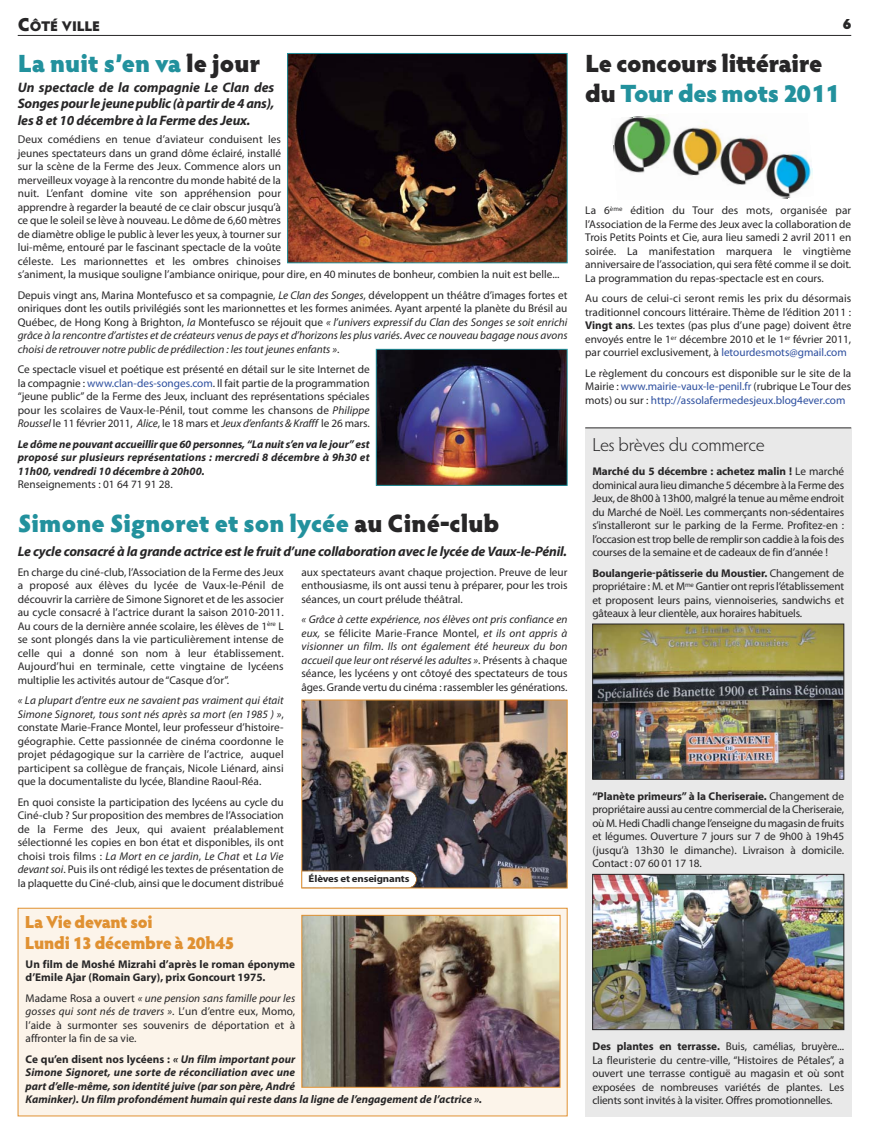
<style>
.page{position:relative;width:869px;height:1134px;background:#fff}
.page>*{position:absolute;margin:0;border:0;box-sizing:border-box;transform-origin:0 0}
.t1{font:900 25px "Hypatia Sans Pro";color:#22919d}
.t2{font:900 25px/30px "Hypatia Sans Pro";letter-spacing:-.015em;color:#272627}
.t3{font:300 18.75px "Hypatia Sans Pro";letter-spacing:-.015em;color:#272627}
.t4{font:900 17.5px/21px "Hypatia Sans Pro";letter-spacing:-.015em;color:#e09132}
.t5{font:900 15px "Hypatia Sans Pro";color:#272627}
.t6{font:900 14px "Hypatia Sans Pro";letter-spacing:-.01em;color:#272627}
.t7{font:italic 700 13.75px/16.5px "Myriad Pro";letter-spacing:-.015em;color:#272627;text-align:justify}
.t8{font:11.25px/13.5px "Myriad Pro";color:#272627;text-align:justify}
.t9{font:italic 700 11.25px/13.5px "Myriad Pro";color:#272627;text-align:justify}
.t10{font:italic 11.25px/13.5px "Myriad Pro";color:#272627;text-align:justify}
.t11{font:700 11.25px/13.5px "Myriad Pro";letter-spacing:.005em;color:#272627}
.t12{font:700 10px "Myriad Pro";letter-spacing:-.015em;color:#272627;scale:1.09 1}
.s1{font-size:18.75px}
.s2{color:#272627}
.s3{font-style:italic}
.s4{color:#2d4f9f}
.s5{font-style:normal}
.s6{color:#22919d}
.s7{font-weight:700}
</style>
<div class="page">
<hr style="left:18px;top:35px;width:832px;height:1px;background:#272627">
<img style="left:303px;top:702px;width:262px;height:184px">
<div style="left:301px;top:700px;width:266px;height:188px;border:1px solid #e09132"></div>
<img style="left:289px;top:55px;width:276px;height:206px">
<div style="left:287px;top:53px;width:280px;height:210px;border:1px solid #22919d"></div>
<img style="left:378px;top:351px;width:187px;height:133px">
<div style="left:376px;top:349px;width:191px;height:137px;border:1px solid #22919d"></div>
<div style="left:585px;top:428px;width:265px;height:688px;background:#e9e9e9"></div>
<hr style="left:585px;top:428px;width:265px;height:1px;background:#272627">
<div style="left:18px;top:908px;width:548px;height:208px;background:#fcf4ea"></div>
<div style="left:18px;top:908px;width:549px;height:208px;border:1px solid #e09132"></div>
<img style="left:303px;top:917px;width:255px;height:168px">
<div style="left:301px;top:915px;width:259px;height:172px;border:1px solid #e09132"></div>
<img style="left:594px;top:626px;width:247px;height:152px">
<div style="left:592px;top:624px;width:251px;height:156px;border:1px solid #272627"></div>
<img style="left:612px;top:115px;width:201px;height:84px">
<img style="left:594px;top:876px;width:247px;height:152px">
<div style="left:592px;top:874px;width:251px;height:156px;border:1px solid #272627"></div>
<svg style="left:302px;top:871px;width:114px;height:17px"></svg>
<p class="t6" style="left:18px;top:21px;width:84px"><span class="s1">C</span>ÔTÉ VILLE</p>
<h3 class="t5" style="left:842px;top:18px;width:10px">6</h3>
<h1 class="t1" style="left:18px;top:53px;width:244px">La nuit s’en va <span class="s2">le jour</span></h1>
<p class="t7" style="left:18px;top:80px;width:258px">Un spectacle de la compagnie Le Clan des Songes pour le jeune public (à partir de 4 ans), les 8 et 10 décembre à la Ferme des Jeux.</p>
<p class="t8" style="left:18px;top:134px;width:543px;text-align:left">Deux comédiens en tenue d’aviateur conduisent les<br>jeunes spectateurs dans un grand dôme éclairé, installé<br>sur la scène de la Ferme des Jeux. Commence alors un<br>merveilleux voyage à la rencontre du monde habité de la<br>nuit. L’enfant domine vite son appréhension pour<br>apprendre à regarder la beauté de ce clair obscur jusqu’à<br>ce que le soleil se lève à nouveau. Le dôme de 6,60 mètres<br>de diamètre oblige le public à lever les yeux, à tourner sur<br>lui-même, entouré par le fascinant spectacle de la voûte<br>céleste. Les marionnettes et les ombres chinoises<br>s’animent, la musique souligne l’ambiance onirique, pour dire, en 40 minutes de bonheur, combien la nuit est belle...</p>
<p class="t8" style="left:18px;top:289px;width:551px">Depuis vingt ans, Marina Montefusco et sa compagnie, <span class="s3">Le Clan des Songes</span>, développent un théâtre d’images fortes et oniriques dont les outils privilégiés sont les marionnettes et les formes animées. Ayant arpenté la planète du Brésil au Québec, de Hong Kong à Brighton, <span class="s3">la</span> Montefusco se réjouit que <span class="s3">« l’univers expressif du Clan des Songes se soit enrichi grâce à la rencontre d’artistes et de créateurs venus de pays et d’horizons les plus variés. Avec ce nouveau bagage nous avons choisi de retrouver notre public de prédilection : les tout jeunes enfants »</span>.</p>
<p class="t8" style="left:18px;top:364px;width:353px">Ce spectacle visuel et poétique est présenté en détail sur le site Internet de la compagnie : <span class="s4">www.clan-des-songes.com</span>. Il fait partie de la programmation “jeune public” de la Ferme des Jeux, incluant des représentations spéciales pour les scolaires de Vaux-le-Pénil, tout comme les chansons de <span class="s3">Philippe Roussel</span> le 11 février 2011, <span class="s3">Alice</span>, le 18 mars et <span class="s3">Jeux d’enfants &amp; Krafff</span> le 26 mars.</p>
<p class="t9" style="left:18px;top:438px;width:353px">Le dôme ne pouvant accueillir que 60 personnes, “La nuit s’en va le jour” est proposé sur plusieurs représentations : mercredi 8 décembre à 9h30 et 11h00, vendredi 10 décembre à 20h00.</p>
<p class="t8" style="left:18px;top:479px;width:156px">Renseignements : 01 64 71 91 28.</p>
<h1 class="t1" style="left:18px;top:514px;width:483px">Simone Signoret et son lycée <span class="s2">au Ciné-club</span></h1>
<p class="t7" style="left:18px;top:544px;width:550px">Le cycle consacré à la grande actrice est le fruit d’une collaboration avec le lycée de Vaux-le-Pénil.</p>
<p class="t8" style="left:18px;top:566px;width:267px">En charge du ciné-club, l’Association de la Ferme des Jeux a proposé aux élèves du lycée de Vaux-le-Pénil de découvrir la carrière de Simone Signoret et de les associer au cycle consacré à l’actrice durant la saison 2010-2011.<br>Au cours de la dernière année scolaire, les élèves de 1<sup>ère</sup> L se sont plongés dans la vie particulièrement intense de celle qui a donné son nom à leur établissement.<br>Aujourd’hui en terminale, cette vingtaine de lycéens multiplie les activités autour de “Casque d’or”.</p>
<p class="t8" style="left:18px;top:695px;width:267px"><span class="s3">« La plupart d’entre eux ne savaient pas vraiment qui était Simone Signoret, tous sont nés après sa mort (en 1985 ) »</span>, constate Marie-France Montel, leur professeur d’histoire&shy;géographie. Cette passionnée de cinéma coordonne le projet pédagogique sur la carrière de l’actrice, auquel participent sa collègue de français, Nicole Liénard, ainsi que la documentaliste du lycée, Blandine Raoul-Réa.</p>
<p class="t8" style="left:18px;top:796px;width:267px">En quoi consiste la participation des lycéens au cycle du Ciné-club ? Sur proposition des membres de l’Association de la Ferme des Jeux, qui avaient préalablement sélectionné les copies en bon état et disponibles, ils ont choisi trois films : <span class="s3">La Mort en ce jardin</span>, <span class="s3">Le Chat</span> et <span class="s3">La Vie devant soi</span>. Puis ils ont rédigé les textes de présentation de la plaquette du Ciné-club, ainsi que le document distribué</p>
<p class="t8" style="left:301px;top:566px;width:267px">aux spectateurs avant chaque projection. Preuve de leur enthousiasme, ils ont aussi tenu à préparer, pour les trois séances, un court prélude théâtral.</p>
<p class="t10" style="left:301px;top:614px;width:267px">« Grâce à cette expérience, nos élèves ont pris confiance en eux, <span class="s5">se félicite Marie-France Montel,</span> et ils ont appris à visionner un film. Ils ont également été heureux du bon accueil que leur ont réservé les adultes »<span class="s5">. Présents à chaque séance, les lycéens y ont côtoyé des spectateurs de tous âges. Grande vertu du cinéma : rassembler les générations.</span></p>
<p class="t12" style="left:308px;top:875px;width:94px">Élèves et enseignants</p>
<h3 class="t4" style="left:25px;top:913px;width:211px">La Vie devant soi<br>Lundi 13 décembre à 20h45</h3>
<p class="t11" style="left:26px;top:958px;width:271px">Un film de Moshé Mizrahi d’après le roman éponyme d’Emile Ajar (Romain Gary), prix Goncourt 1975.</p>
<p class="t8" style="left:26px;top:992px;width:271px">Madame Rosa a ouvert <span class="s3">« une pension sans famille pour les gosses qui sont nés de travers »</span>. L’un d’entre eux, Momo, l’aide à surmonter ses souvenirs de déportation et à affronter la fin de sa vie.</p>
<p class="t9" style="left:26px;top:1053px;width:458px;text-align:left"><span class="s5">Ce qu’en disent nos lycéens :</span> « Un film important pour<br>Simone Signoret, une sorte de réconciliation avec une<br>part d’elle-même, son identité juive (par son père, André<br>Kaminker). Un film profondément humain qui reste dans la ligne de l’engagement de l’actrice ».</p>
<h1 class="t2" style="left:585px;top:51px;width:255px">Le concours littéraire du <span class="s6">Tour des mots 2011</span></h1>
<p class="t8" style="left:585px;top:205px;width:267px">La 6<sup>ème</sup> édition du Tour des mots, organisée par l’Association de la Ferme des Jeux avec la collaboration de Trois Petits Points et Cie, aura lieu samedi 2 avril 2011 en soirée. La manifestation marquera le vingtième anniversaire de l’association, qui sera fêté comme il se doit.<br>La programmation du repas-spectacle est en cours.</p>
<p class="t8" style="left:585px;top:293px;width:267px">Au cours de celui-ci seront remis les prix du désormais traditionnel concours littéraire. Thème de l’édition 2011 :<br><span class="s7">Vingt ans</span>. Les textes (pas plus d’une page) doivent être envoyés entre le 1<sup>er</sup> décembre 2010 et le 1<sup>er</sup> février 2011, par courriel exclusivement, à <span class="s4">letourdesmots@gmail.com</span></p>
<p class="t8" style="left:585px;top:367px;width:267px">Le règlement du concours est disponible sur le site de la Mairie : <span class="s4">www.mairie-vaux-le-penil.fr</span> (rubrique Le Tour des mots) ou sur : <span class="s4">http://assolafermedesjeux.blog4ever.com</span></p>
<h2 class="t3" style="left:592px;top:437px;width:174px">Les brèves du commerce</h2>
<p class="t8" style="left:592px;top:466px;width:253px"><span class="s7">Marché du 5 décembre : achetez malin !</span> Le marché dominical aura lieu dimanche 5 décembre à la Ferme des Jeux, de 8h00 à 13h00, malgré la tenue au même endroit du Marché de Noël. Les commerçants non-sédentaires s’installeront sur le parking de la Ferme. Profitez-en : l’occasion est trop belle de remplir son caddie à la fois des courses de la semaine et de cadeaux de fin d’année !</p>
<p class="t8" style="left:592px;top:567px;width:253px"><span class="s7">Boulangerie-pâtisserie du Moustier.</span> Changement de propriétaire : M. et M<sup>me</sup> Gantier ont repris l’établissement et proposent leurs pains, viennoiseries, sandwichs et gâteaux à leur clientèle, aux horaires habituels.</p>
<p class="t8" style="left:592px;top:790px;width:253px"><span class="s7">“Planète primeurs” à la Cheriseraie.</span> Changement de propriétaire aussi au centre commercial de la Cheriseraie, où M. Hedi Chadli change l’enseigne du magasin de fruits et légumes. Ouverture 7 jours sur 7 de 9h00 à 19h45 (jusqu’à 13h30 le dimanche). Livraison à domicile.<br>Contact : 07 60 01 17 18.</p>
<p class="t8" style="left:592px;top:1040px;width:253px"><span class="s7">Des plantes en terrasse.</span> Buis, camélias, bruyère...<br>La fleuristerie du centre-ville, “Histoires de Pétales”, a ouvert une terrasse contiguë au magasin et où sont exposées de nombreuses variétés de plantes. Les clients sont invités à la visiter. Offres promotionnelles.</p>
</div>
